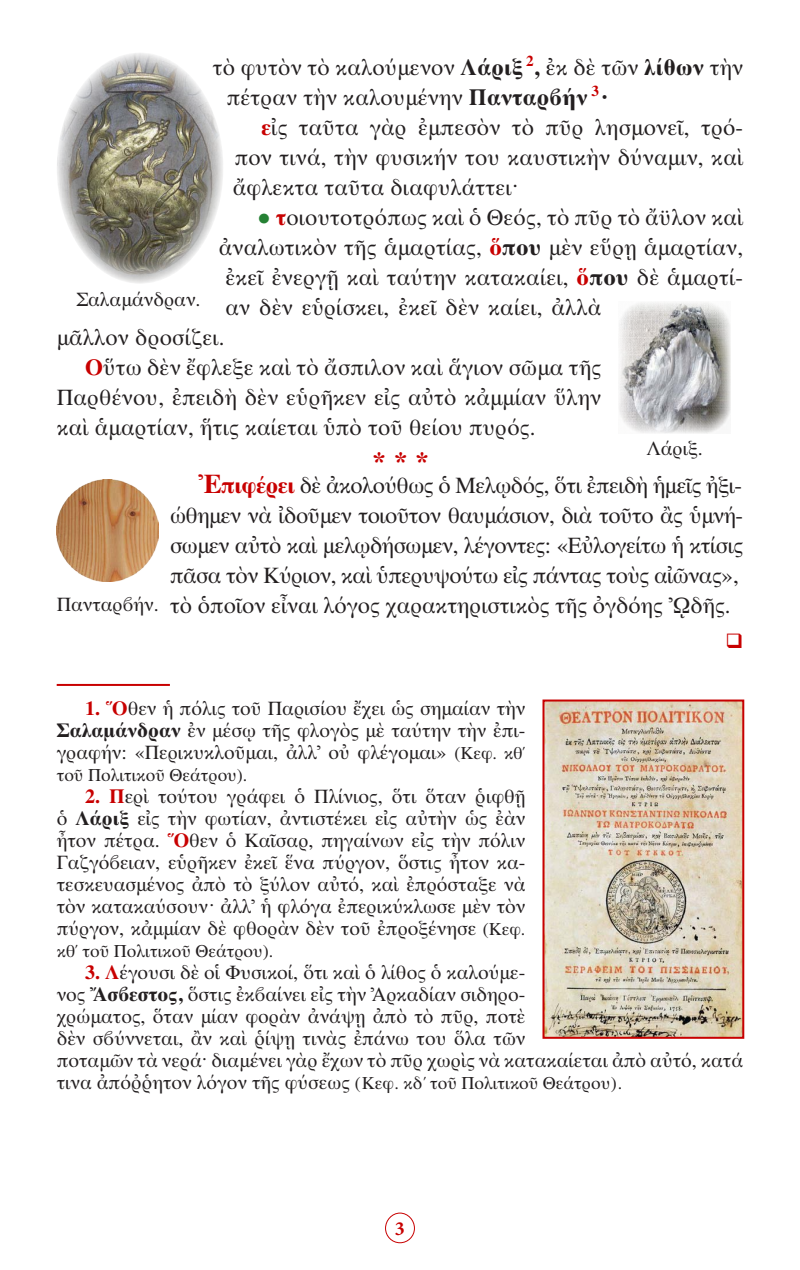
<style>
.page{position:relative;width:800px;height:1270px;background:#fff}
.page>*{position:absolute;margin:0;border:0;box-sizing:border-box;transform-origin:0 0}
.Asteriskoi{font:28px "CTOS New Times Bold Test 1";color:#c80000}
.t1{font:23px/30px "CTOS Times Pro";letter-spacing:.01em;color:#231f20;text-align:justify}
.t2{font:23px "CTOS Times Pro";letter-spacing:-.02em;color:#231f20}
.t3{font:20px/22px "CTOS Times Pro";color:#231f20;text-align:justify}
.t4{font:700 20px "Minion Pro";color:#c80000}
.t5{font:18px "CTOS Times Pro";color:#231f20}
.s1{font-weight:700}
.s2{font-weight:700;color:#c80000}
.s3{font-family:"CTOS New Times Roman Test 1";color:#258134}
.s4{font-weight:700;font-size:27px;color:#c80000}
.s5{font-size:18px}
.s6{font-size:20px}
</style>
<div class="page">
<div style="left:385px;top:1213px;width:30px;height:30px;border:1px solid #c80000;border-radius:50%"></div>
<img style="left:545px;top:702px;width:196px;height:334px">
<div style="left:542px;top:699px;width:202px;height:340px;border:2px solid #c80000"></div>
<img style="left:619px;top:302px;width:112px;height:132px">
<img style="left:57px;top:53px;width:166px;height:230px">
<img style="left:57px;top:479px;width:102px;height:102px">
<hr style="left:57px;top:684px;width:113px;height:2px;background:#c80000">
<p class="t1" style="left:227px;top:52px;width:518px;text-indent:-14px">τὸ φυτὸν τὸ καλούμενον <span class="s1">Λάριξ</span> <sup>2</sup><span class="s1">,</span> ἐκ δὲ τῶν <span class="s1">λίθων</span> τὴν πέτραν τὴν καλουμένην <span class="s1">Πανταρβήν</span> <sup>3</sup> <span class="s1">·</span></p>
<p class="t1" style="left:233px;top:112px;width:512px;text-indent:28px"><span class="s2">ε</span>ἰς ταῦτα γὰρ ἐμπεσὸν τὸ πῦρ λησμονεῖ, τρό&shy;πον τινά, τὴν φυσικήν του καυστικὴν δύναμιν, καὶ ἄφλεκτα ταῦτα διαφυλάττει·</p>
<p class="t1" style="left:257px;top:202px;width:488px"><span class="s3">●</span> <span class="s2">τ</span>οιουτοτρόπως καὶ ὁ Θεός, τὸ πῦρ τὸ ἄϋλον καὶ</p>
<p class="t1" style="left:219px;top:232px;width:526px">ἀναλωτικὸν τῆς ἁμαρτίας, <span class="s2">ὅ</span><span class="s1">που</span> μὲν εὕρῃ ἁμαρτίαν,</p>
<p class="t1" style="left:225px;top:262px;width:519px">ἐκεῖ ἐνεργῇ καὶ ταύτην κατακαίει, <span class="s2">ὅ</span><span class="s1">που</span> δὲ ἁμαρτί-</p>
<p class="t1" style="left:225px;top:292px;width:377px">αν δὲν εὑρίσκει, ἐκεῖ δὲν καίει, ἀλλὰ</p>
<p class="t1" style="left:57px;top:322px;width:169px">μᾶλλον δροσίζει.</p>
<p class="t1" style="left:57px;top:352px;width:546px;text-indent:28px"><span class="s2">Ο</span>ὕτω δὲν ἔφλεξε καὶ τὸ ἄσπιλον καὶ ἅγιον σῶμα τῆς Παρθένου, ἐπειδὴ δὲν εὑρῆκεν εἰς αὐτὸ κἀμμίαν ὕλην καὶ ἁμαρτίαν, ἥτις καίεται ὑπὸ τοῦ θείου πυρός.</p>
<p class="Asteriskoi" style="left:372px;top:446px;width:59px">* * *</p>
<p class="t2" style="left:198px;top:472px;width:545px"><span class="s4">Ἐ</span><span class="s2">πιφέρει</span> δὲ ἀκολούθως ὁ Μελῳδός, ὅτι ἐπειδὴ ἡμεῖς ἠξι-</p>
<p class="t2" style="left:170px;top:502px;width:575px">ώθημεν νὰ ἰδοῦμεν τοιοῦτον θαυμάσιον, διὰ τοῦτο ἂς ὑμνή-</p>
<p class="t2" style="left:170px;top:532px;width:575px">σωμεν αὐτὸ καὶ μελῳδήσωμεν, λέγοντες: «Εὐλογείτω ἡ κτίσις</p>
<p class="t2" style="left:170px;top:562px;width:570px">πᾶσα τὸν Κύριον, καὶ ὑπερυψούτω εἰς πάντας τοὺς αἰῶνας»,</p>
<p class="t1" style="left:170px;top:590px;width:562px">τὸ ὁποῖον εἶναι λόγος χαρακτηριστικὸς τῆς ὀγδόης ᾨδῆς.</p>
<p class="t3" style="left:77px;top:288px;width:126px">Σαλαμάνδραν.</p>
<p class="t3" style="left:646px;top:437px;width:58px">Λάριξ.</p>
<p class="t3" style="left:57px;top:593px;width:104px">Πανταρβήν.</p>
<p class="t3" style="left:57px;top:697px;width:470px;text-indent:28px"><span class="s2">1. Ὅ</span>θεν ἡ πόλις τοῦ Παρισίου ἔχει ὡς σημαίαν τὴν <span class="s1">Σαλαμάνδραν</span> ἐν μέσῳ τῆς φλογὸς μὲ ταύτην τὴν ἐπι&shy;γραφήν: «Περικυκλοῦμαι, ἀλλ᾿ οὐ φλέγομαι» <span class="s5">(Κεφ. κθ´</span></p>
<p class="t5" style="left:57px;top:764px;width:192px">τοῦ Πολιτικοῦ Θεάτρου).</p>
<p class="t3" style="left:57px;top:785px;width:470px;text-indent:28px"><span class="s2">2. Π</span>ερὶ τούτου γράφει ὁ Πλίνιος, ὅτι ὅταν ῥιφθῇ ὁ <span class="s1">Λάριξ</span> εἰς τὴν φωτίαν, ἀντιστέκει εἰς αὐτὴν ὡς ἐὰν ἦτον πέτρα. <span class="s2">Ὅ</span>θεν ὁ Καῖσαρ, πηγαίνων εἰς τὴν πόλιν Γαζγόβειαν, εὑρῆκεν ἐκεῖ ἕνα πύργον, ὅστις ἦτον κα&shy;τεσκευασμένος ἀπὸ τὸ ξύλον αὐτό, καὶ ἐπρόσταξε νὰ τὸν κατακαύσουν· ἀλλ᾿ ἡ φλόγα ἐπερικύκλωσε μὲν τὸν πύργον, κἀμμίαν δὲ φθορὰν δὲν τοῦ ἐπροξένησε <span class="s5">(Κεφ.</span></p>
<p class="t5" style="left:57px;top:940px;width:218px">κθ´ τοῦ Πολιτικοῦ Θεάτρου).</p>
<p class="t3" style="left:57px;top:961px;width:688px;text-align:left;text-indent:28px"><span class="s2">3. Λ</span>έγουσι δὲ οἱ Φυσικοί, ὅτι καὶ ὁ λίθος ὁ καλούμε-<br>νος <span class="s1">Ἄσβεστος,</span> ὅστις ἐκβαίνει εἰς τὴν Ἀρκαδίαν σιδηρο-<br>χρώματος, ὅταν μίαν φορὰν ἀνάψῃ ἀπὸ τὸ πῦρ, ποτὲ<br>δὲν σβύννεται, ἂν καὶ ῥίψῃ τινὰς ἐπάνω του ὅλα τῶν<br>ποταμῶν τὰ νερά· διαμένει γὰρ ἔχων τὸ πῦρ χωρὶς νὰ κατακαίεται ἀπὸ αὐτό, κατά</p>
<p class="t5" style="left:57px;top:1072px;width:567px"><span class="s6">τινα ἀπόῤῥητον λόγον τῆς φύσεως</span> (Κεφ. κδ´ τοῦ Πολιτικοῦ Θεάτρου).</p>
<p class="t4" style="left:395px;top:1214px;width:11px">3</p>
</div>
